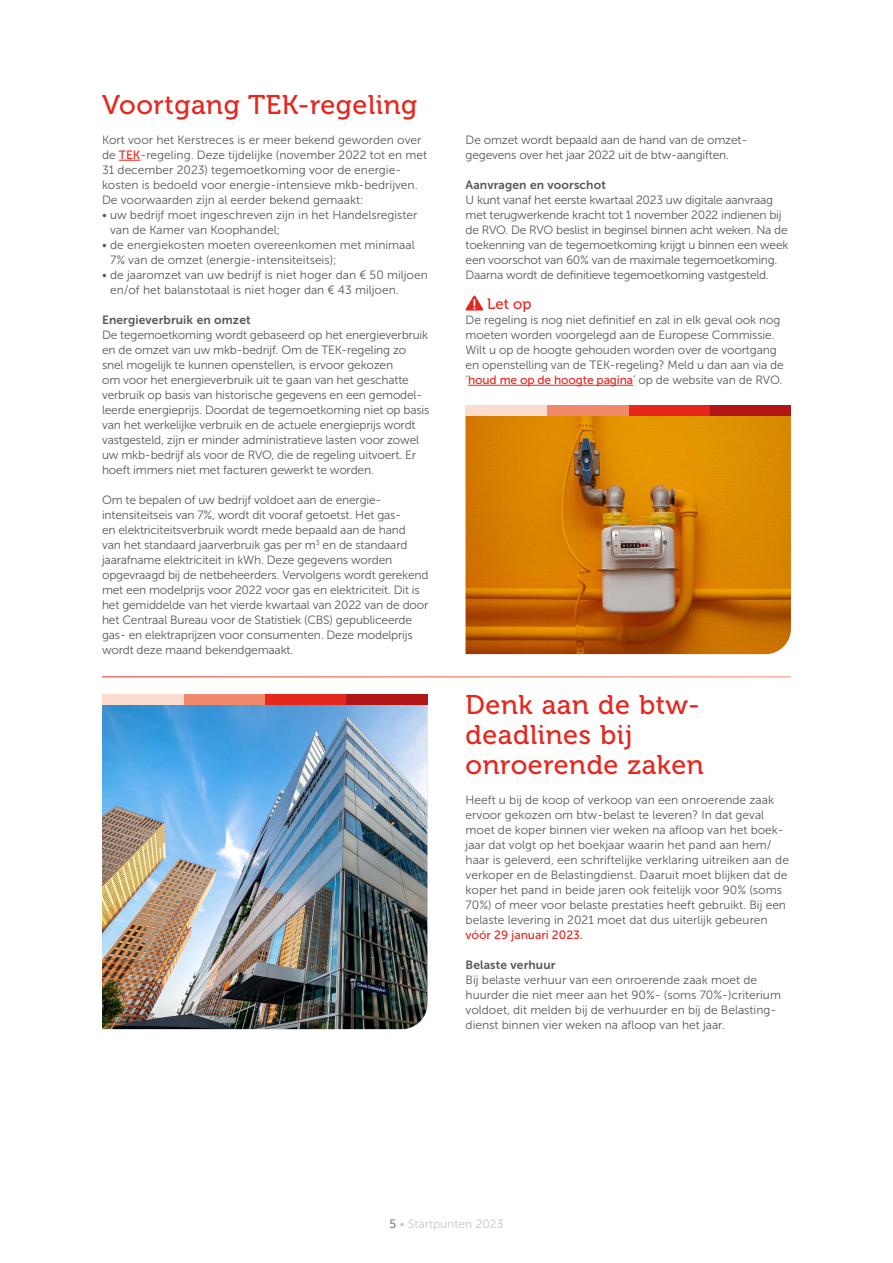
<style>
.page{position:relative;width:893px;height:1263px;background:#fff}
.page>*{position:absolute;margin:0;border:0;box-sizing:border-box;transform-origin:0 0}
.Kop_nieuwsbericht{font:27px/30px "Museo 500";letter-spacing:.02em;color:#e5271e}
.Tussenkop_Let_op__Ti{font:15px "Museo 500";color:#e5271e}
.Platte_tekst{font:12px/15px "Museo Sans 300";letter-spacing:-.015em;color:#575756}
.Tussenkop{font:12px "Museo Sans 700";letter-spacing:.01em;color:#575756}
.t1{font:12px "Museo Sans 300";color:#c6c6c6}
.s1{font-family:"Museo Sans 500";color:#e5271e}
.s2{color:#575756}
</style>
<div class="page">
<svg style="left:119px;top:160px;width:21px;height:1px"></svg>
<hr style="left:468px;top:385px;width:165px;height:1px;background:#e5271e">
<svg style="left:465px;top:295px;width:18px;height:16px"></svg>
<img style="left:102px;top:704px;width:325px;height:325px">
<div style="left:346px;top:694px;width:81px;height:10px;background:#af1615"></div>
<div style="left:265px;top:694px;width:81px;height:10px;background:#e5271e"></div>
<div style="left:183px;top:694px;width:82px;height:10px;background:#f18a6c"></div>
<div style="left:102px;top:694px;width:81px;height:10px;background:#fcdcce"></div>
<img style="left:466px;top:416px;width:325px;height:238px">
<div style="left:710px;top:405px;width:81px;height:11px;background:#af1615"></div>
<div style="left:628px;top:405px;width:82px;height:11px;background:#e5271e"></div>
<div style="left:547px;top:405px;width:81px;height:11px;background:#f18a6c"></div>
<div style="left:466px;top:405px;width:81px;height:11px;background:#fcdcce"></div>
<p class="Kop_nieuwsbericht" style="left:102px;top:90px;width:317px">Voortgang TEK-regeling</p>
<p class="Platte_tekst" style="left:102px;top:132px;width:326px">Kort voor het Kerstreces is er meer bekend geworden over de <span class="s1">TEK</span>-regeling. Deze tijdelijke (november 2022 tot en met 31 december 2023) tegemoetkoming voor de energie&shy;kosten is bedoeld voor energie-intensieve mkb-bedrijven.<br>De voorwaarden zijn al eerder bekend gemaakt:</p>
<p class="Platte_tekst" style="left:110px;top:207px;width:309px;text-indent:-8px">• uw bedrijf moet ingeschreven zijn in het Handelsregister van de Kamer van Koophandel;</p>
<p class="Platte_tekst" style="left:110px;top:237px;width:306px;text-indent:-8px">• de energiekosten moeten overeenkomen met minimaal<br>7% van de omzet (energie-intensiteitseis);</p>
<p class="Platte_tekst" style="left:110px;top:267px;width:319px;text-indent:-8px">• de jaaromzet van uw bedrijf is niet hoger dan € 50 miljoen en/of het balanstotaal is niet hoger dan € 43 miljoen.</p>
<p class="Tussenkop" style="left:102px;top:313px;width:150px">Energieverbruik en omzet</p>
<p class="Platte_tekst" style="left:102px;top:327px;width:329px">De tegemoetkoming wordt gebaseerd op het energieverbruik en de omzet van uw mkb-bedrijf. Om de TEK-regeling zo snel mogelijk te kunnen openstellen, is ervoor gekozen<br>om voor het energieverbruik uit te gaan van het geschatte verbruik op basis van historische gegevens en een gemodel&shy;leerde energieprijs. Doordat de tegemoetkoming niet op basis van het werkelijke verbruik en de actuele energieprijs wordt vastgesteld, zijn er minder administratieve lasten voor zowel uw mkb-bedrijf als voor de RVO, die de regeling uitvoert. Er hoeft immers niet met facturen gewerkt te worden.</p>
<p class="Platte_tekst" style="left:102px;top:492px;width:328px">Om te bepalen of uw bedrijf voldoet aan de energie&shy;intensiteitseis van 7%, wordt dit vooraf getoetst. Het gas-<br>en elektriciteitsverbruik wordt mede bepaald aan de hand<br>van het standaard jaarverbruik gas per m<sup>3</sup> en de standaard jaarafname elektriciteit in kWh. Deze gegevens worden opgevraagd bij de netbeheerders. Vervolgens wordt gerekend met een modelprijs voor 2022 voor gas en elektriciteit. Dit is het gemiddelde van het vierde kwartaal van 2022 van de door het Centraal Bureau voor de Statistiek (CBS) gepubliceerde gas- en elektraprijzen voor consumenten. Deze modelprijs wordt deze maand bekendgemaakt.</p>
<p class="Platte_tekst" style="left:466px;top:132px;width:281px">De omzet wordt bepaald aan de hand van de omzet&shy;gegevens over het jaar 2022 uit de btw-aangiften.</p>
<p class="Tussenkop" style="left:466px;top:178px;width:142px">Aanvragen en voorschot</p>
<p class="Platte_tekst" style="left:466px;top:192px;width:324px">U kunt vanaf het eerste kwartaal 2023 uw digitale aanvraag met terugwerkende kracht tot 1 november 2022 indienen bij de RVO. De RVO beslist in beginsel binnen acht weken. Na de toekenning van de tegemoetkoming krijgt u binnen een week een voorschot van 60% van de maximale tegemoetkoming.<br>Daarna wordt de definitieve tegemoetkoming vastgesteld.</p>
<p class="Tussenkop_Let_op__Ti" style="left:487px;top:296px;width:46px">Let op</p>
<p class="Platte_tekst" style="left:466px;top:312px;width:320px">De regeling is nog niet definitief en zal in elk geval ook nog moeten worden voorgelegd aan de Europese Commissie.<br>Wilt u op de hoogte gehouden worden over de voortgang en openstelling van de TEK-regeling? Meld u dan aan via de ‘<span class="s1">houd me op de hoogte pagina</span>’ op de website van de RVO.</p>
<p class="Kop_nieuwsbericht" style="left:466px;top:690px;width:240px">Denk aan de btw&shy;deadlines bij onroerende zaken</p>
<p class="Platte_tekst" style="left:466px;top:792px;width:325px">Heeft u bij de koop of verkoop van een onroerende zaak ervoor gekozen om btw-belast te leveren? In dat geval moet de koper binnen vier weken na afloop van het boek&shy;jaar dat volgt op het boekjaar waarin het pand aan hem/ haar is geleverd, een schriftelijke verklaring uitreiken aan de verkoper en de Belastingdienst. Daaruit moet blijken dat de koper het pand in beide jaren ook feitelijk voor 90% (soms 70%) of meer voor belaste prestaties heeft gebruikt. Bij een belaste levering in 2021 moet dat dus uiterlijk gebeuren <span class="s1">vóór 29 januari 2023.</span></p>
<p class="Tussenkop" style="left:466px;top:958px;width:91px">Belaste verhuur</p>
<p class="Platte_tekst" style="left:466px;top:972px;width:317px">Bij belaste verhuur van een onroerende zaak moet de huurder die niet meer aan het 90%- (soms 70%-)criterium voldoet, dit melden bij de verhuurder en bij de Belasting&shy;dienst binnen vier weken na afloop van het jaar.</p>
<p class="t1" style="left:389px;top:1218px;width:115px"><span class="s2">5</span> • Startpunten 2023</p>
</div>
